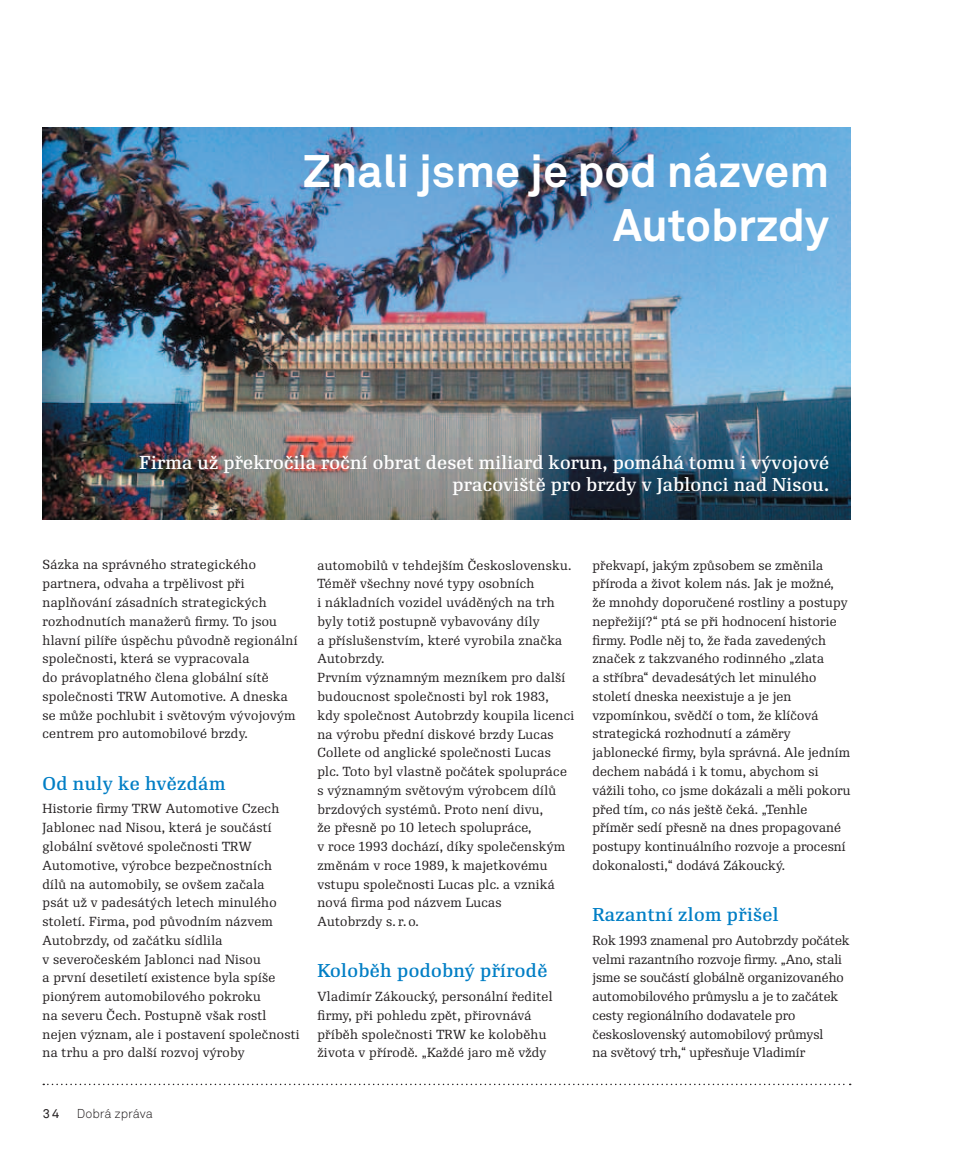
<style>
.page{position:relative;width:978px;height:1149px;background:#fff}
.page>*{position:absolute;margin:0;border:0;box-sizing:border-box;transform-origin:0 0}
.t1{font:700 45px/54px "Akkurat Pro";color:#fff;text-align:right}
.t2{font:500 18px/21.6px "Re Public Std";letter-spacing:.01em;color:#fff;text-align:right}
.t3{font:500 18px "Re Public Std";letter-spacing:.02em;color:#007ec5}
.t4{font:12.75px/18.8px "Re Public Std";letter-spacing:.02em;color:#231f20}
.t5{font:12.75px/18.8px "Re Public Std";color:#231f20}
.t6{font:12.75px "Akkurat Light Pro";color:#231f20}
.t7{font:12.75px "Akkurat Mono CE";color:#231f20}
</style>
<div class="page">
<img style="left:43px;top:128px;width:807px;height:391px">
<svg style="left:43px;top:1083px;width:808px;height:1px"></svg>
<h1 class="t1" style="left:303px;top:145px;width:527px">Znali jsme je pod názvem<br>Autobrzdy</h1>
<h2 class="t2" style="left:140px;top:452px;width:691px">Firma už překročila roční obrat deset miliard korun, pomáhá tomu i vývojové pracoviště pro brzdy v Jablonci nad Nisou.</h2>
<p class="t4" style="left:43px;top:555px;width:257px">Sázka na správného strategického partnera, odvaha a trpělivost při naplňování zásadních strategických rozhodnutích manažerů firmy. To jsou hlavní pilíře úspěchu původně regionální společnosti, která se vypracovala<br>do právoplatného člena globální sítě společnosti TRW Automotive. A dneska se může pochlubit i světovým vývojovým centrem pro automobilové brzdy.</p>
<h2 class="t3" style="left:43px;top:771px;width:184px">Od nuly ke hvězdám</h2>
<p class="t4" style="left:43px;top:799px;width:259px">Historie firmy TRW Automotive Czech Jablonec nad Nisou, která je součástí globální světové společnosti TRW Automotive, výrobce bezpečnostních<br>dílů na automobily, se ovšem začala<br>psát už v padesátých letech minulého století. Firma, pod původním názvem Autobrzdy, od začátku sídlila<br>v severočeském Jablonci nad Nisou<br>a první desetiletí existence byla spíše pionýrem automobilového pokroku<br>na severu Čech. Postupně však rostl nejen význam, ale i postavení společnosti na trhu a pro další rozvoj výroby</p>
<p class="t4" style="left:317px;top:555px;width:258px">automobilů v tehdejším Československu.<br>Téměř všechny nové typy osobních<br>i nákladních vozidel uváděných na trh byly totiž postupně vybavovány díly<br>a příslušenstvím, které vyrobila značka Autobrzdy.<br>Prvním významným mezníkem pro další budoucnost společnosti byl rok 1983, kdy společnost Autobrzdy koupila licenci na výrobu přední diskové brzdy Lucas Collete od anglické společnosti Lucas plc. Toto byl vlastně počátek spolupráce s významným světovým výrobcem dílů brzdových systémů. Proto není divu,<br>že přesně po 10 letech spolupráce,<br>v roce 1993 dochází, díky společenským změnám v roce 1989, k majetkovému vstupu společnosti Lucas plc. a vzniká nová firma pod názvem Lucas<br>Autobrzdy s. r. o.</p>
<h2 class="t3" style="left:317px;top:959px;width:231px">Koloběh podobný přírodě</h2>
<p class="t4" style="left:317px;top:986px;width:237px">Vladimír Zákoucký, personální ředitel firmy, při pohledu zpět, přirovnává příběh společnosti TRW ke koloběhu života v přírodě. „Každé jaro mě vždy</p>
<p class="t4" style="left:592px;top:555px;width:259px">překvapí, jakým způsobem se změnila příroda a život kolem nás. Jak je možné,<br>že mnohdy doporučené rostliny a postupy nepřežijí?“ ptá se při hodnocení historie firmy. Podle něj to, že řada zavedených značek z takzvaného rodinného „zlata<br>a stříbra“ devadesátých let minulého století dneska neexistuje a je jen vzpomínkou, svědčí o tom, že klíčová strategická rozhodnutí a záměry jablonecké firmy, byla správná. Ale jedním dechem nabádá i k tomu, abychom si vážili toho, co jsme dokázali a měli pokoru před tím, co nás ještě čeká. „Tenhle příměr sedí přesně na dnes propagované postupy kontinuálního rozvoje a procesní dokonalosti,“ dodává Zákoucký.</p>
<h2 class="t3" style="left:592px;top:902px;width:188px">Razantní zlom přišel</h2>
<p class="t5" style="left:592px;top:930px;width:259px">Rok 1993 znamenal pro Autobrzdy počátek velmi razantního rozvoje firmy. „Ano, stali jsme se součástí globálně organizovaného automobilového průmyslu a je to začátek cesty regionálního dodavatele pro československý automobilový průmysl<br>na světový trh,“ upřesňuje Vladimír</p>
<p class="t7" style="left:43px;top:1104px;width:19px">34</p>
<p class="t6" style="left:77px;top:1105px;width:78px">Dobrá zpráva</p>
</div>
